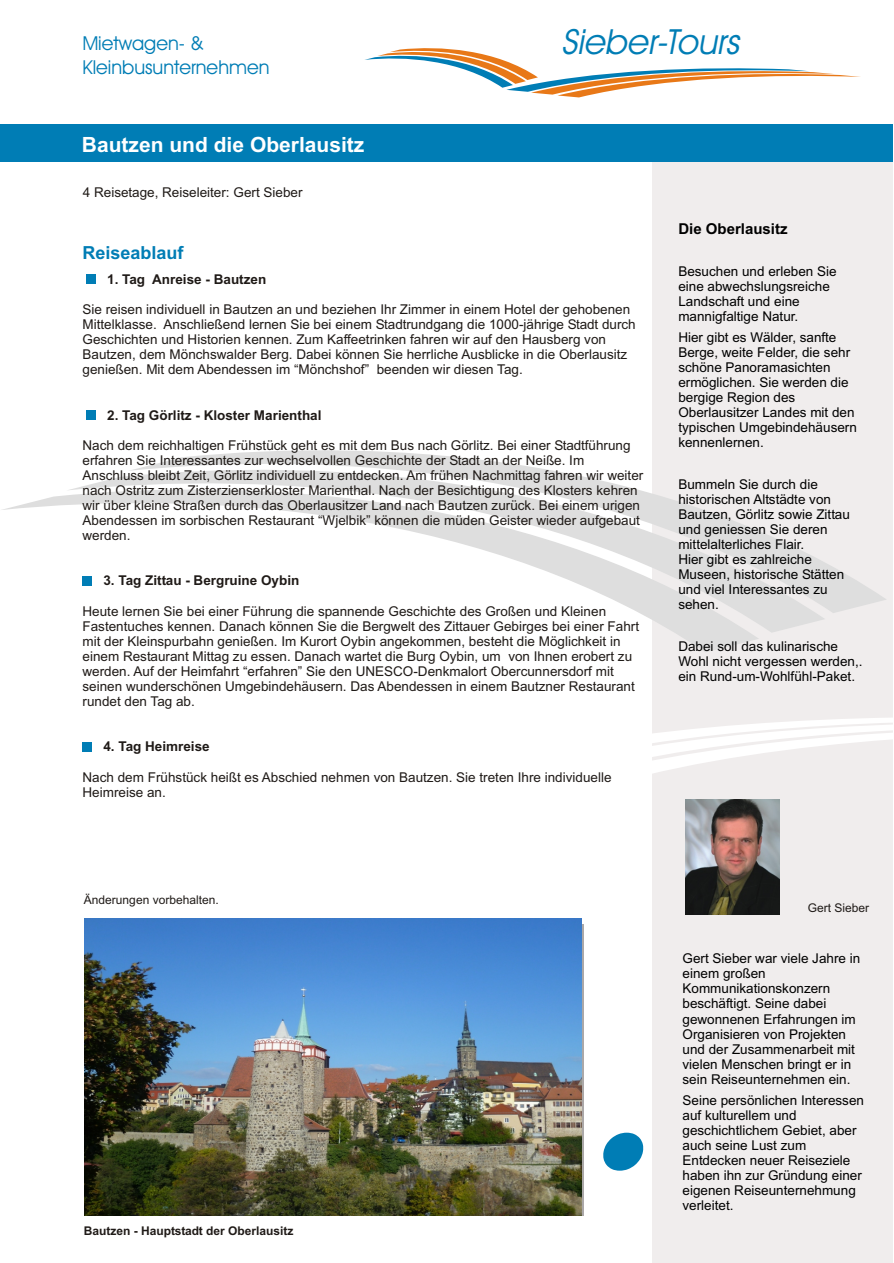
<style>
.page{position:relative;width:894px;height:1263px;background:#fff}
.page>*{position:absolute;margin:0;border:0;box-sizing:border-box;transform-origin:0 0}
.t1{font:italic 34.8px "Avant Garde Bk BT";color:#007db5}
.t2{font:700 21px "Arial";color:#fff}
.t3{font:19.35px/24.5px "Avant Garde Bk BT";color:#007db5}
.t4{font:700 18px "Arial";color:#007db5}
.t5{font:700 15px "Arial";color:#000}
.t6{font:13.5px/15.1px "Arial";color:#1f1a17}
.t7{font:13.5px/15.1px "Arial";color:#000}
.t8{font:700 13.5px "Arial";color:#1f1a17}
.t9{font:12px "Arial";color:#1f1a17}
.t10{font:700 12px "Arial";color:#1f1a17}
</style>
<div class="page">
<div style="left:652px;top:155px;width:241px;height:1108px;background:#f0eded"></div>
<svg style="left:652px;top:718px;width:241px;height:55px"></svg>
<svg style="left:198px;top:450px;width:688px;height:163px"></svg>
<svg style="left:130px;top:456px;width:695px;height:177px"></svg>
<svg style="left:2px;top:475px;width:757px;height:177px"></svg>
<svg style="left:365px;top:48px;width:496px;height:49px"></svg>
<img style="left:685px;top:799px;width:94px;height:115px">
<div style="left:0;top:124px;width:893px;height:38px;background:#007db5"></div>
<div style="left:86px;top:274px;width:10px;height:10px;background:#007db5"></div>
<div style="left:86px;top:410px;width:10px;height:10px;background:#007db5"></div>
<div style="left:83px;top:576px;width:9px;height:9px;background:#007db5"></div>
<div style="left:83px;top:742px;width:9px;height:9px;background:#007db5"></div>
<svg style="left:603px;top:1133px;width:40px;height:38px"></svg>
<img style="left:85px;top:919px;width:497px;height:297px">
<h3 class="t3" style="left:82px;top:32px;width:189px">Mietwagen- &amp;<br>Kleinbusunternehmen</h3>
<h2 class="t2" style="left:82px;top:137px;width:284px">Bautzen und die Oberlausitz</h2>
<p class="t6" style="left:83px;top:186px;width:221px">4 Reisetage, Reiseleiter: Gert Sieber</p>
<h1 class="t1" style="left:561px;top:27px;width:186px">Sieber-Tours</h1>
<h3 class="t4" style="left:82px;top:246px;width:103px">Reiseablauf</h3>
<p class="t8" style="left:107px;top:274px;width:161px">1. Tag Anreise - Bautzen</p>
<p class="t6" style="left:83px;top:303px;width:555px">Sie reisen individuell in Bautzen an und beziehen Ihr Zimmer in einem Hotel der gehobenen Mittelklasse. Anschließend lernen Sie bei einem Stadtrundgang die 1000-jährige Stadt durch Geschichten und Historien kennen. Zum Kaffeetrinken fahren wir auf den Hausberg von Bautzen, dem Mönchswalder Berg. Dabei können Sie herrliche Ausblicke in die Oberlausitz genießen. Mit dem Abendessen im “Mönchshof” beenden wir diesen Tag.</p>
<p class="t8" style="left:107px;top:410px;width:216px">2. Tag Görlitz - Kloster Marienthal</p>
<p class="t6" style="left:83px;top:439px;width:562px">Nach dem reichhaltigen Frühstück geht es mit dem Bus nach Görlitz. Bei einer Stadtführung erfahren Sie Interessantes zur wechselvollen Geschichte der Stadt an der Neiße. Im Anschluss bleibt Zeit, Görlitz individuell zu entdecken. Am frühen Nachmittag fahren wir weiter nach Ostritz zum Zisterzienserkloster Marienthal. Nach der Besichtigung des Klosters kehren wir über kleine Straßen durch das Oberlausitzer Land nach Bautzen zurück. Bei einem urigen Abendessen im sorbischen Restaurant “Wjelbik” können die müden Geister wieder aufgebaut werden.</p>
<p class="t8" style="left:103px;top:576px;width:197px">3. Tag Zittau - Bergruine Oybin</p>
<p class="t6" style="left:83px;top:605px;width:558px">Heute lernen Sie bei einer Führung die spannende Geschichte des Großen und Kleinen Fastentuches kennen. Danach können Sie die Bergwelt des Zittauer Gebirges bei einer Fahrt mit der Kleinspurbahn genießen. Im Kurort Oybin angekommen, besteht die Möglichkeit in einem Restaurant Mittag zu essen. Danach wartet die Burg Oybin, um von Ihnen erobert zu werden. Auf der Heimfahrt “erfahren” Sie den UNESCO-Denkmalort Obercunnersdorf mit seinen wunderschönen Umgebindehäusern. Das Abendessen in einem Bautzner Restaurant rundet den Tag ab.</p>
<p class="t8" style="left:103px;top:742px;width:108px">4. Tag Heimreise</p>
<p class="t6" style="left:83px;top:770px;width:531px">Nach dem Frühstück heißt es Abschied nehmen von Bautzen. Sie treten Ihre individuelle<br>Heimreise an.</p>
<p class="t5" style="left:678px;top:223px;width:111px">Die Oberlausitz</p>
<p class="t7" style="left:678px;top:264px;width:160px">Besuchen und erleben Sie eine abwechslungsreiche<br>Landschaft und eine mannigfaltige Natur.</p>
<p class="t7" style="left:678px;top:330px;width:180px">Hier gibt es Wälder, sanfte<br>Berge, weite Felder, die sehr schöne Panoramasichten ermöglichen. Sie werden die bergige Region des<br>Oberlausitzer Landes mit den typischen Umgebindehäusern kennenlernen.</p>
<p class="t7" style="left:678px;top:478px;width:173px">Bummeln Sie durch die historischen Altstädte von<br>Bautzen, Görlitz sowie Zittau und geniessen Sie deren mittelalterliches Flair.<br>Hier gibt es zahlreiche<br>Museen, historische Stätten und viel Interessantes zu sehen.</p>
<p class="t7" style="left:678px;top:640px;width:186px">Dabei soll das kulinarische<br>Wohl nicht vergessen werden,. ein Rund-um-Wohlfühl-Paket.</p>
<p class="t9" style="left:84px;top:895px;width:136px">Änderungen vorbehalten.</p>
<p class="t10" style="left:84px;top:1226px;width:211px">Bautzen - Hauptstadt der Oberlausitz</p>
<p class="t9" style="left:808px;top:904px;width:63px">Gert Sieber</p>
<p class="t7" style="left:683px;top:952px;width:179px">Gert Sieber war viele Jahre in einem großen<br>Kommunikationskonzern beschäftigt. Seine dabei gewonnenen Erfahrungen im<br>Organisieren von Projekten und der Zusammenarbeit mit vielen Menschen bringt er in sein Reiseunternehmen ein.</p>
<p class="t7" style="left:683px;top:1094px;width:183px">Seine persönlichen Interessen auf kulturellem und geschichtlichem Gebiet, aber auch seine Lust zum<br>Entdecken neuer Reiseziele haben ihn zur Gründung einer eigenen Reiseunternehmung verleitet.</p>
</div>
